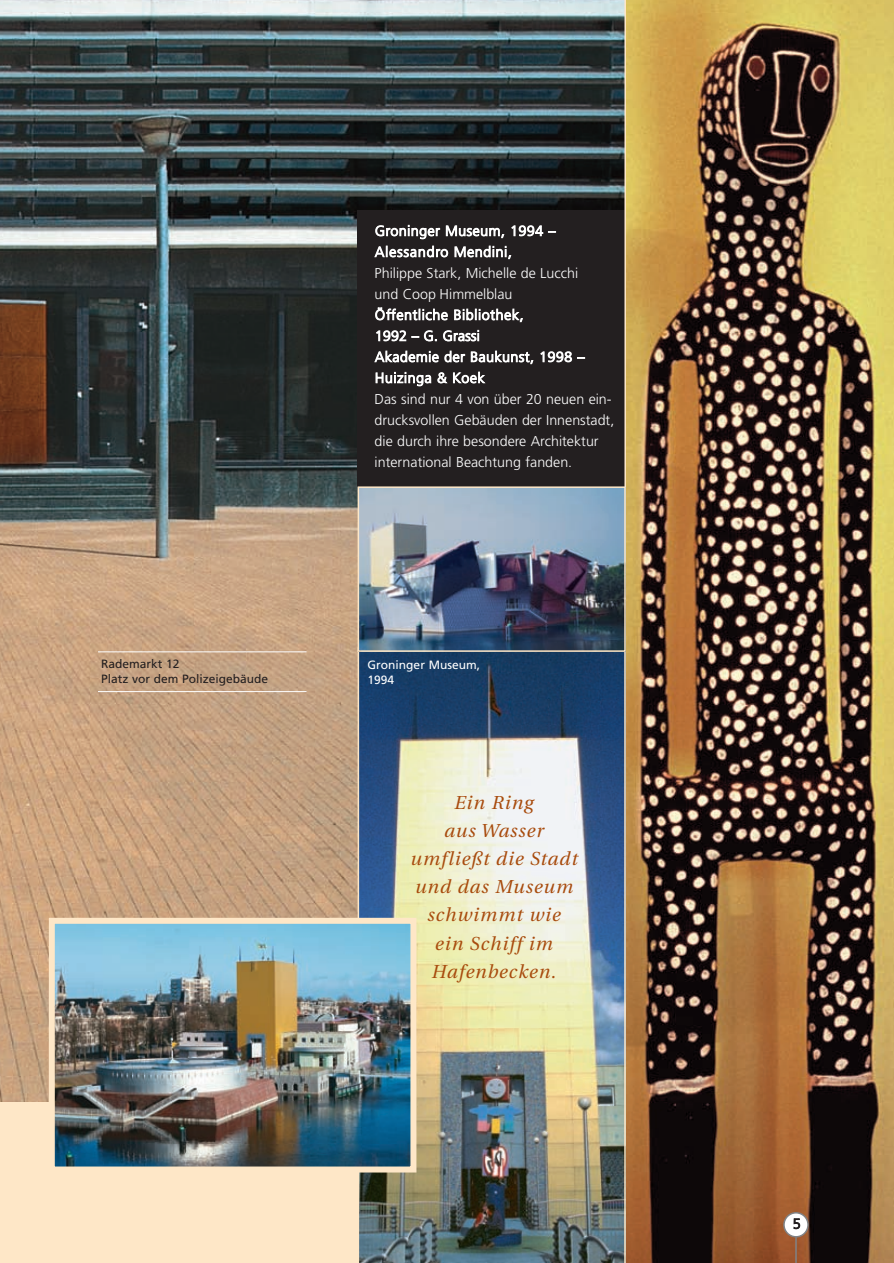
<style>
.page{position:relative;width:894px;height:1263px;background:#fff}
.page>*{position:absolute;margin:0;border:0;box-sizing:border-box;transform-origin:0 0}
.t1{font:italic 18.75px/28.2px "Utopia";letter-spacing:.055em;color:#a84b0d;text-align:center}
.t2{font:300 14.25px/21px "Frutiger";color:#fff}
.t3{font:300 14.25px "Frutiger";color:#231f20}
.t4{font:12px/15px "Frutiger";color:#231f20}
.t5{font:12px/15px "Frutiger";color:#fff}
</style>
<div class="page">
<img style="left:0;top:0;width:893px;height:1263px">
<p class="t4" style="left:101px;top:657px;width:169px">Rademarkt 12<br>Platz vor dem Polizeigebäude</p>
<p class="t2" style="left:374px;top:221px;width:241px">Groninger Museum, 1994 –<br>Alessandro Mendini,<br>Philippe Stark, Michelle de Lucchi<br>und Coop Himmelblau<br>Öffentliche Bibliothek,<br>1992 – G. Grassi<br>Akademie der Baukunst, 1998 –<br>Huizinga &amp; Koek<br>Das sind nur 4 von über 20 neuen ein&shy;drucksvollen Gebäuden der Innenstadt, die durch ihre besondere Architektur international Beachtung fanden.</p>
<p class="t5" style="left:367px;top:658px;width:114px">Groninger Museum,<br>1994</p>
<h1 class="t1" style="left:409px;top:790px;width:169px">Ein Ring<br>aus Wasser umfließt die Stadt und das Museum schwimmt wie<br>ein Schiff im<br>Hafenbecken.</h1>
<p class="t3" style="left:792px;top:1218px;width:9px">5</p>
</div>
